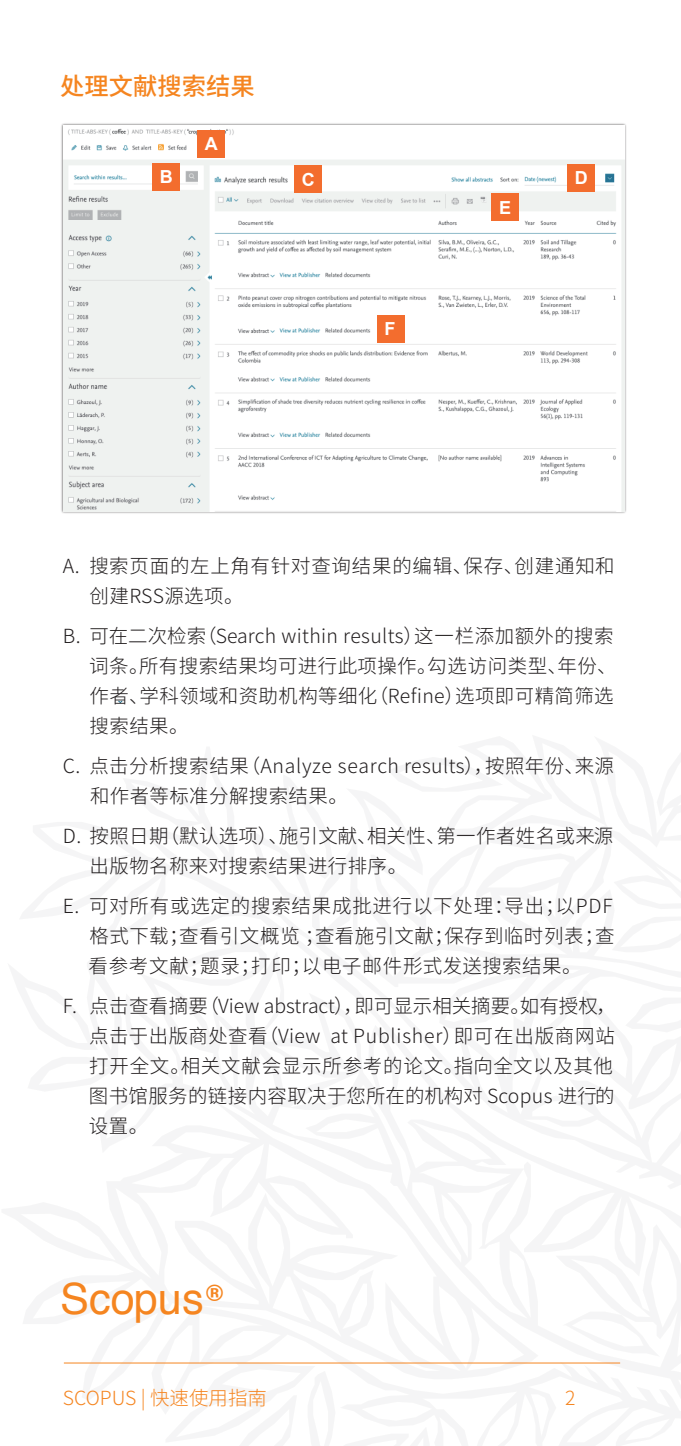
<style>
.page{position:relative;width:681px;height:1446px;background:#fff}
.page>*{position:absolute;margin:0;border:0;box-sizing:border-box;transform-origin:0 0}
.t1{font:43.2px "Helvetica";color:#f58520}
.t2{font:500 24.2px "Source Han Sans CN";color:#f58520}
.t3{font:300 19.4px/30px "Source Han Sans CN";letter-spacing:.02em;color:#231f20}
.t4{font:300 19.4px/30px "Source Han Sans CN";letter-spacing:.04em;color:#231f20}
.t5{font:300 19.4px "Source Han Sans CN";color:#f58520}
.t6{font:700 18px "Arial";color:#fff}
.t7{font:700 11.8px "Arial";color:#fff}
</style>
<div class="page">
<hr style="left:64px;top:1362px;width:556px;height:1px;background:#f58520">
<img style="left:61px;top:123px;width:565px;height:581px">
<img style="left:64px;top:125px;width:560px;height:386px">
<div style="left:197px;top:130px;width:28px;height:28px;background:#f36d2e"></div>
<div style="left:152px;top:163px;width:28px;height:27px;background:#f36d2e"></div>
<div style="left:294px;top:165px;width:28px;height:28px;background:#f36d2e"></div>
<div style="left:567px;top:164px;width:27px;height:27px;background:#f36d2e"></div>
<div style="left:491px;top:194px;width:28px;height:27px;background:#f36d2e"></div>
<div style="left:377px;top:315px;width:27px;height:28px;background:#f36d2e"></div>
<p class="t2" style="left:60px;top:73px;width:196px">处理文献搜索结果</p>
<p class="t6" style="left:205px;top:132px;width:14px">A</p>
<p class="t7" style="left:207px;top:135px;width:5px">.</p>
<p class="t6" style="left:160px;top:165px;width:14px">B</p>
<p class="t6" style="left:302px;top:167px;width:14px">C</p>
<p class="t6" style="left:574px;top:166px;width:14px">D</p>
<p class="t6" style="left:499px;top:195px;width:14px">E</p>
<p class="t6" style="left:384px;top:317px;width:12px">F</p>
<p class="t4" style="left:90px;top:551px;width:526px;text-indent:-27px">A. 搜索页面的左上角有针对查询结果的编辑、保存、创建通知和创建RSS源选项。</p>
<p class="t3" style="left:89px;top:621px;width:528px;text-indent:-26px">B. 可在二次检索（Search within results）这一栏添加额外的搜索词条。所有搜索结果均可进行此项操作。勾选访问类型、年份、作者、学科领域和资助机构等细化（Refine）选项即可精简筛选搜索结果。</p>
<p class="t3" style="left:90px;top:751px;width:525px;text-indent:-27px">C. 点击分析搜索结果（Analyze search results），按照年份、来源和作者等标准分解搜索结果。</p>
<p class="t3" style="left:90px;top:821px;width:525px;text-indent:-27px">D. 按照日期（默认选项）、施引文献、相关性、第一作者姓名或来源出版物名称来对搜索结果进行排序。</p>
<p class="t3" style="left:88px;top:891px;width:527px;text-align:justify;text-indent:-25px">E. 可对所有或选定的搜索结果成批进行以下处理：导出；以PDF格式下载；查看引文概览 ；查看施引文献；保存到临时列表；查看参考文献；题录；打印；以电子邮件形式发送搜索结果。</p>
<p class="t3" style="left:89px;top:991px;width:528px;text-indent:-26px">F. 点击查看摘要（View abstract），即可显示相关摘要。如有授权，点击于出版商处查看（View at Publisher）即可在出版商网站打开全文。相关文献会显示所参考的论文。指向全文以及其他图书馆服务的链接内容取决于您所在的机构对 Scopus 进行的设置。</p>
<h1 class="t1" style="left:60px;top:1270px;width:164px">Scopus<sup>®</sup></h1>
<p class="t5" style="left:63px;top:1387px;width:205px">SCOPUS | 快速使用指南</p>
<p class="t5" style="left:564px;top:1387px;width:12px">2</p>
</div>
